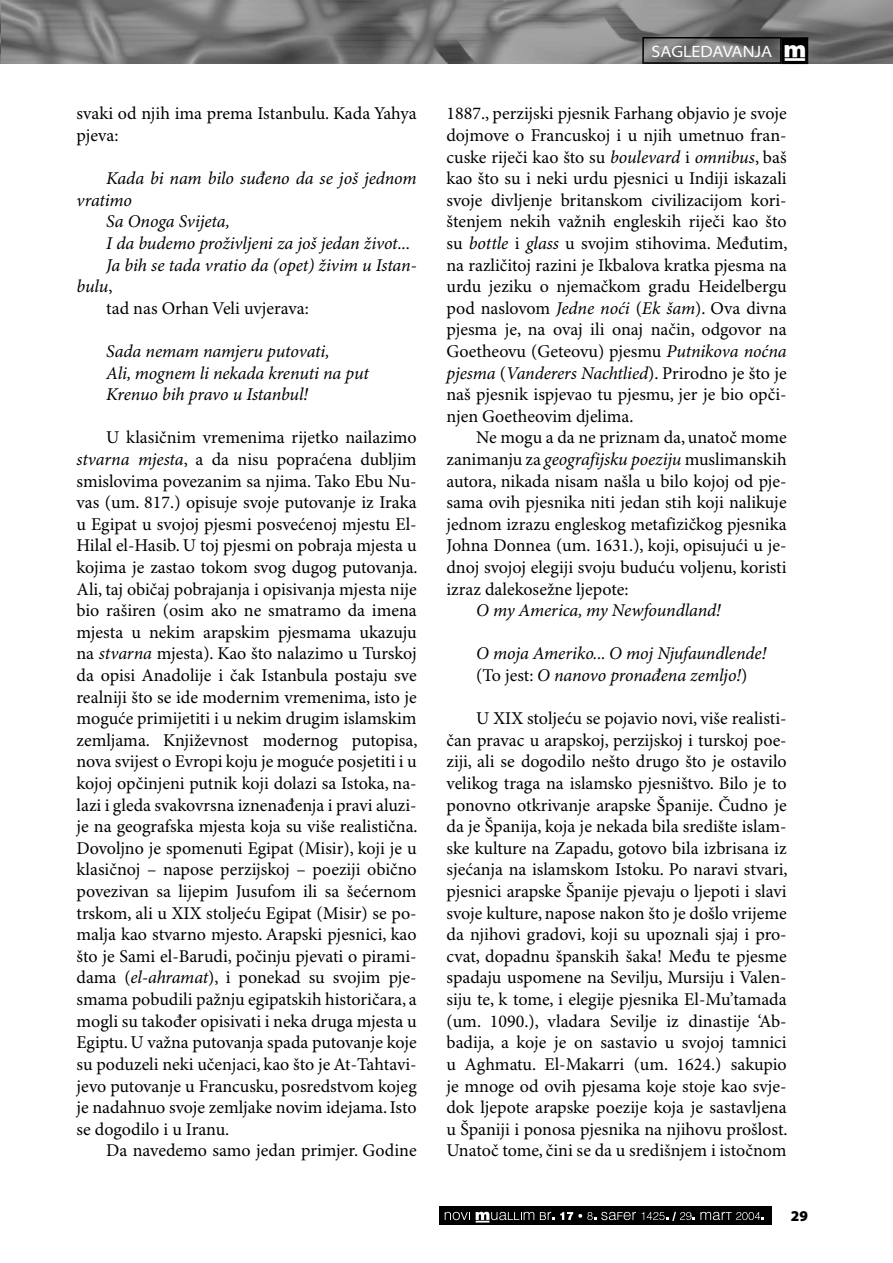
<style>
.page{position:relative;width:893px;height:1263px;background:#fff}
.page>*{position:absolute;margin:0;border:0;box-sizing:border-box;transform-origin:0 0}
.Body_tekst_unicode{font:18px/21.6px "Minion Pro";color:#000;text-align:justify}
.Body_tekst_unicode-2{font:italic 18px/21.6px "Minion Pro";letter-spacing:-.005em;color:#000}
.t1{font:semi-expanded 16.5px "Myriad Pro";color:#fff}
.t2{font:900 15px "Myriad Pro";color:#000}
.s1{font-style:normal}
.s2{font-style:italic}
.s3{font-family:"Muallim";font-stretch:normal}
</style>
<div class="page">
<img style="left:0;top:0;width:893px;height:64px">
<div style="left:642px;top:37px;width:140px;height:27px;border:2px solid #000"></div>
<div style="left:782px;top:38px;width:25px;height:25px;background:#000"></div>
<div style="left:781px;top:37px;width:27px;height:27px;border:2px solid #000"></div>
<div style="left:439px;top:1207px;width:332px;height:18px;background:#000"></div>
<svg style="left:445px;top:1212px;width:25px;height:8px"></svg>
<svg style="left:476px;top:1212px;width:58px;height:10px"></svg>
<svg style="left:540px;top:1212px;width:224px;height:9px"></svg>
<p class="Body_tekst_unicode" style="left:76px;top:104px;width:342px">svaki od njih ima prema Istanbulu. Kada Yahya pjeva:</p>
<p class="Body_tekst_unicode-2" style="left:76px;top:168px;width:342px;text-indent:30px">Kada bi nam bilo suđeno da se još jednom vratimo</p>
<p class="Body_tekst_unicode-2" style="left:106px;top:212px;width:125px">Sa Onoga Svijeta,</p>
<p class="Body_tekst_unicode-2" style="left:106px;top:233px;width:306px">I da budemo proživljeni za još jedan život...</p>
<p class="Body_tekst_unicode-2" style="left:76px;top:255px;width:342px;text-indent:30px">Ja bih se tada vratio da (opet) živim u Istan&shy;bulu<span class="s1">,</span></p>
<p class="Body_tekst_unicode" style="left:106px;top:298px;width:204px">tad nas Orhan Veli uvjerava:</p>
<p class="Body_tekst_unicode-2" style="left:106px;top:341px;width:225px">Sada nemam namjeru putovati,</p>
<p class="Body_tekst_unicode-2" style="left:106px;top:363px;width:264px">Ali, mognem li nekada krenuti na put</p>
<p class="Body_tekst_unicode-2" style="left:106px;top:384px;width:203px">Krenuo bih pravo u Istanbul!</p>
<p class="Body_tekst_unicode" style="left:76px;top:428px;width:343px;text-indent:30px">U klasičnim vremenima rijetko nailazimo <span class="s2">stvarna mjesta</span>, a da nisu popraćena dubljim smislovima povezanim sa njima. Tako Ebu Nu&shy;vas (um. 817.) opisuje svoje putovanje iz Iraka u Egipat u svojoj pjesmi posvećenoj mjestu El-Hilal el-Hasib. U toj pjesmi on pobraja mjesta u kojima je zastao tokom svog dugog putovanja.<br>Ali, taj običaj pobrajanja i opisivanja mjesta nije bio raširen (osim ako ne smatramo da imena mjesta u nekim arapskim pjesmama ukazuju na <span class="s2">stvarna</span> mjesta). Kao što nalazimo u Turskoj da opisi Anadolije i čak Istanbula postaju sve realniji što se ide modernim vremenima, isto je moguće primijetiti i u nekim drugim islamskim zemljama. Književnost modernog putopisa, nova svijest o Evropi koju je moguće posjetiti i u kojoj opčinjeni putnik koji dolazi sa Istoka, na&shy;lazi i gleda svakovrsna iznenađenja i pravi aluzi&shy;je na geografska mjesta koja su više realistična.<br>Dovoljno je spomenuti Egipat (Misir), koji je u klasičnoj – napose perzijskoj – poeziji obično povezivan sa lijepim Jusufom ili sa šećernom trskom, ali u XIX stoljeću Egipat (Misir) se po&shy;malja kao stvarno mjesto. Arapski pjesnici, kao što je Sami el-Barudi, počinju pjevati o pirami&shy;dama (<span class="s2">el-ahramat</span>), i ponekad su svojim pje&shy;smama pobudili pažnju egipatskih historičara, a mogli su također opisivati i neka druga mjesta u Egiptu. U važna putovanja spada putovanje koje su poduzeli neki učenjaci, kao što je At-Tahtavi&shy;jevo putovanje u Francusku, posredstvom kojeg je nadahnuo svoje zemljake novim idejama. Isto se dogodilo i u Iranu.</p>
<p class="Body_tekst_unicode" style="left:106px;top:1140px;width:312px">Da navedemo samo jedan primjer. Godine</p>
<p class="t1" style="left:652px;top:42px;width:156px">SAGLEDAVANJA <span class="s3">†</span></p>
<p class="Body_tekst_unicode" style="left:446px;top:104px;width:343px">1887., perzijski pjesnik Farhang objavio je svoje dojmove o Francuskoj i u njih umetnuo fran&shy;cuske riječi kao što su <span class="s2">boulevard</span> i <span class="s2">omnibus</span>, baš kao što su i neki urdu pjesnici u Indiji iskazali svoje divljenje britanskom civilizacijom kori&shy;štenjem nekih važnih engleskih riječi kao što su <span class="s2">bottle</span> i <span class="s2">glass</span> u svojim stihovima. Međutim, na različitoj razini je Ikbalova kratka pjesma na urdu jeziku o njemačkom gradu Heidelbergu pod naslovom <span class="s2">Jedne noći</span> (<span class="s2">Ek šam</span>). Ova divna pjesma je, na ovaj ili onaj način, odgovor na Goetheovu (Geteovu) pjesmu <span class="s2">Putnikova noćna pjesma</span> (<span class="s2">Vanderers Nachtlied</span>). Prirodno je što je naš pjesnik ispjevao tu pjesmu, jer je bio opči&shy;njen Goetheovim djelima.</p>
<p class="Body_tekst_unicode" style="left:446px;top:428px;width:342px;text-indent:30px">Ne mogu a da ne priznam da, unatoč mome zanimanju za <span class="s2">geografijsku poeziju</span> muslimanskih autora, nikada nisam našla u bilo kojoj od pje&shy;sama ovih pjesnika niti jedan stih koji nalikuje jednom izrazu engleskog metafizičkog pjesnika Johna Donnea (um. 1631.), koji, opisujući u je&shy;dnoj svojoj elegiji svoju buduću voljenu, koristi izraz dalekosežne ljepote:</p>
<p class="Body_tekst_unicode-2" style="left:476px;top:600px;width:246px">O my America, my Newfoundland!</p>
<p class="Body_tekst_unicode-2" style="left:476px;top:644px;width:292px">O moja Ameriko... O moj Njufaundlende!</p>
<p class="Body_tekst_unicode-2" style="left:476px;top:665px;width:273px"><span class="s1">(To jest:</span> O nanovo pronađena zemljo!<span class="s1">)</span></p>
<p class="Body_tekst_unicode" style="left:446px;top:708px;width:343px;text-indent:30px">U XIX stoljeću se pojavio novi, više realisti&shy;čan pravac u arapskoj, perzijskoj i turskoj poe&shy;ziji, ali se dogodilo nešto drugo što je ostavilo velikog traga na islamsko pjesništvo. Bilo je to ponovno otkrivanje arapske Španije. Čudno je da je Španija, koja je nekada bila središte islam&shy;ske kulture na Zapadu, gotovo bila izbrisana iz sjećanja na islamskom Istoku. Po naravi stvari, pjesnici arapske Španije pjevaju o ljepoti i slavi svoje kulture, napose nakon što je došlo vrijeme da njihovi gradovi, koji su upoznali sjaj i pro&shy;cvat, dopadnu španskih šaka! Među te pjesme spadaju uspomene na Sevilju, Mursiju i Valen&shy;siju te, k tome, i elegije pjesnika El-Mu’tamada (um. 1090.), vladara Sevilje iz dinastije ‘Ab&shy;badija, a koje je on sastavio u svojoj tamnici u Aghmatu. El-Makarri (um. 1624.) sakupio je mnoge od ovih pjesama koje stoje kao svje&shy;dok ljepote arapske poezije koja je sastavljena u Španiji i ponosa pjesnika na njihovu prošlost.<br>Unatoč tome, čini se da u središnjem i istočnom</p>
<p class="t2" style="left:791px;top:1205px;width:19px">29</p>
</div>
